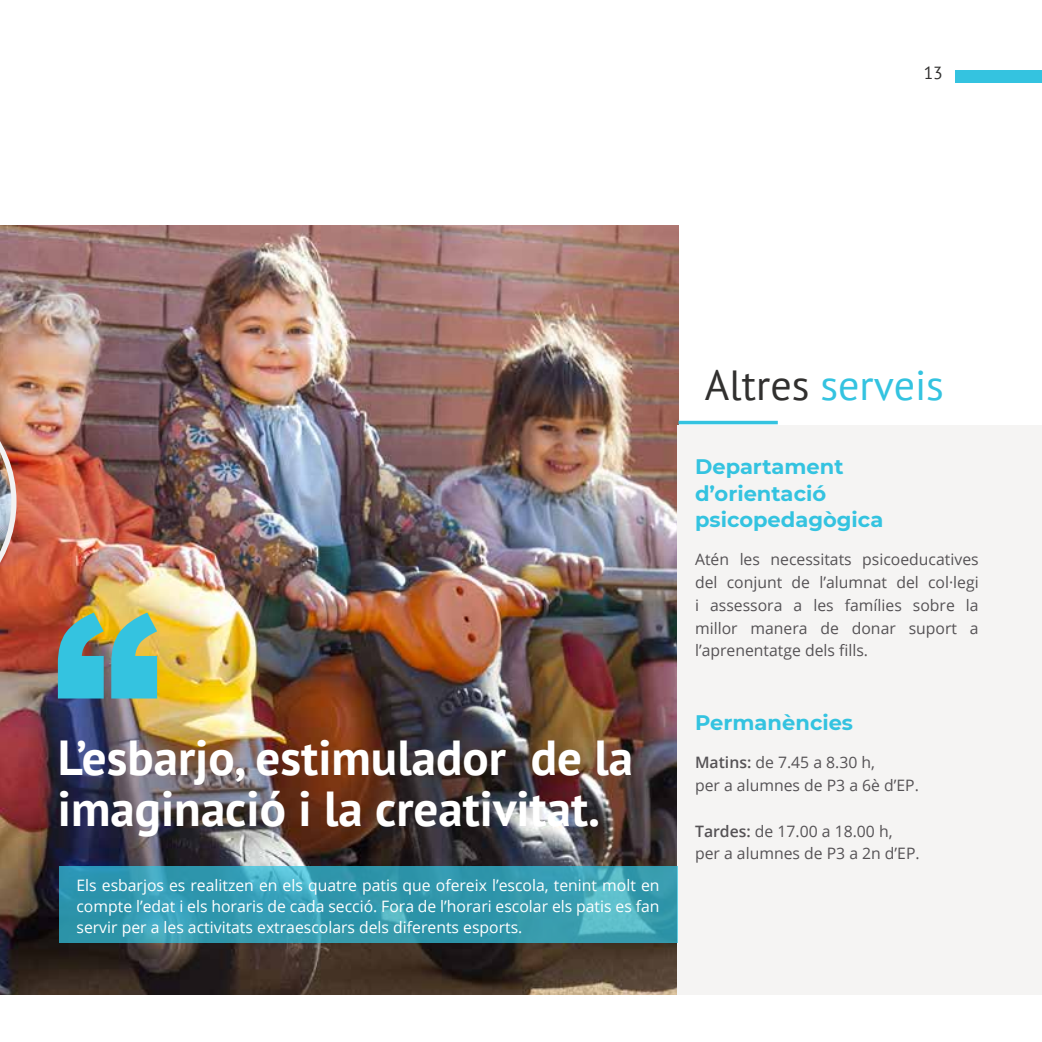
<style>
.page{position:relative;width:1042px;height:1042px;background:#fff}
.page>*{position:absolute;margin:0;border:0;box-sizing:border-box;transform-origin:0 0}
.t1{font:700 49px/50.8px "PT Sans";color:#fff}
.t2{font:42px "PT Sans";color:#34c3e0}
.t3{font:700 21px/26.2px "Montserrat";color:#34c3e0}
.t4{font:17.5px "PT Sans";color:#31302f}
.t5{font:15.75px/22.8px "Open Sans";color:#555255}
.t6{font:15.75px/21px "Open Sans";color:#fff;text-align:justify}
.s1{color:#31302f}
.s2{font-weight:600}
</style>
<div class="page">
<img style="left:0;top:226px;width:678px;height:769px">
<div style="left:677px;top:425px;width:365px;height:570px;background:#f5f4f3"></div>
<hr style="left:678px;top:421px;width:100px;height:3px;background:#34c3e0">
<svg style="left:58px;top:612px;width:99px;height:86px;background:#5db2ae"></svg>
<img style="left:0;top:384px;width:17px;height:236px">
<svg style="left:59px;top:866px;width:618px;height:76px;background:#369cb1"></svg>
<div style="left:955px;top:71px;width:87px;height:12px;background:#34c3e0"></div>
<p class="t4" style="left:923px;top:61px;width:21px">13</p>
<h1 class="t1" style="left:58px;top:732px;width:577px">L’esbarjo, estimulador de la imaginació i la creativitat.</h1>
<p class="t6" style="left:76px;top:874px;width:584px">Els esbarjos es realitzen en els quatre patis que ofereix l’escola, tenint molt en compte l’edat i els horaris de cada secció. Fora de l’horari escolar els patis es fan servir per a les activitats extraescolars dels diferents esports.</p>
<h2 class="t2" style="left:705px;top:358px;width:240px"><span class="s1">Altres</span> serveis</h2>
<h3 class="t3" style="left:695px;top:453px;width:190px">Departament d’orientació psicopedagògica</h3>
<p class="t5" style="left:695px;top:548px;width:285px;text-align:justify">Atén les necessitats psicoeducatives del conjunt de l’alumnat del col·legi i assessora a les famílies sobre la millor manera de donar suport a l’aprenentatge dels fills.</p>
<h3 class="t3" style="left:695px;top:708px;width:160px">Permanències</h3>
<p class="t5" style="left:695px;top:751px;width:225px"><span class="s2">Matins:</span> de 7.45 a 8.30 h,<br>per a alumnes de P3 a 6è d’EP.</p>
<p class="t5" style="left:695px;top:819px;width:226px"><span class="s2">Tardes:</span> de 17.00 a 18.00 h, per a alumnes de P3 a 2n d’EP.</p>
</div>
